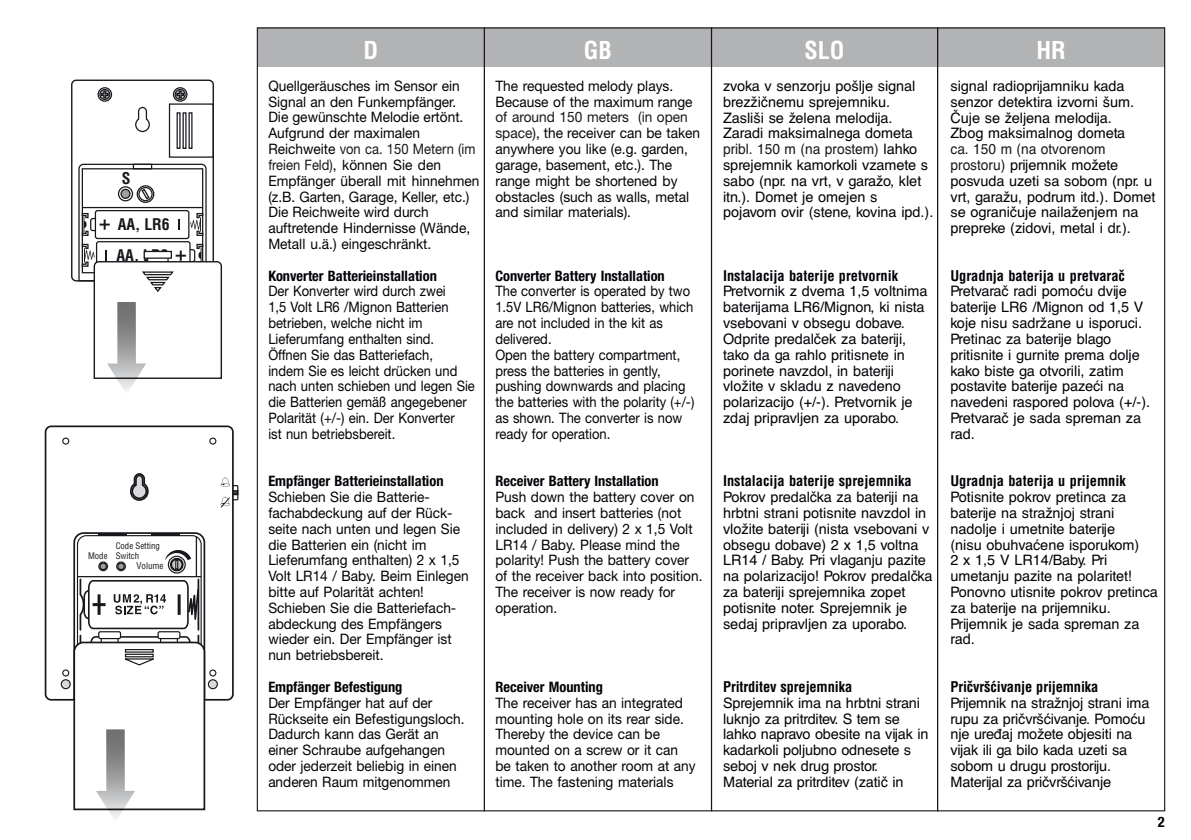
<style>
.page{position:relative;width:1191px;height:840px;background:#fff}
.page>*{position:absolute;margin:0;border:0;box-sizing:border-box;transform-origin:0 0}
.t1{font:700 condensed 24px "Helvetica";color:#fff}
.t2{font:700 condensed 15.6px "Helvetica";color:#1a171c}
.t3{font:14.4px/15.8px "Helvetica LTCE";color:#000206}
.t4{font:14.4px/15.8px "Helvetica Neue";color:#000206;scale:.95 1}
.t5{font:14.4px/15.8px "Helvetica Neue";color:#000206;scale:.9 1}
.t6{font:700 condensed 14.4px "Helvetica LTCE";color:#000206}
.t7{font:700 condensed 14.4px "Helvetica Neue";color:#000206}
.t8{font:700 condensed 14.4px "Helvetica Neue";color:#000}
.t9{font:condensed 9px "Helvetica";color:#1a171c}
.t10{font:condensed 8.8px/10.6px "Helvetica";color:#1a171c}
.s1{color:#1a171c}
</style>
<div class="page">
<div style="left:257px;top:28px;width:907px;height:39px;background:#b1b3b4"></div>
<div style="left:937px;top:27px;width:228px;height:784px;border:1px solid #1a171c"></div>
<div style="left:98px;top:87px;width:14px;height:15px;border:1px solid #1a171c;border-radius:50%"></div>
<div style="left:99px;top:89px;width:11px;height:11px;border:1px solid #1a171c;border-radius:50%"></div>
<svg style="left:100px;top:90px;width:9px;height:9px"></svg>
<div style="left:173px;top:87px;width:14px;height:15px;border:1px solid #1a171c;border-radius:50%"></div>
<div style="left:175px;top:89px;width:11px;height:11px;border:1px solid #1a171c;border-radius:50%"></div>
<svg style="left:176px;top:90px;width:9px;height:9px"></svg>
<svg style="left:135px;top:106px;width:15px;height:27px"></svg>
<div style="left:71px;top:79px;width:143px;height:202px;border:1px solid #1a171c;border-radius:4px"></div>
<div style="left:169px;top:103px;width:45px;height:55px;border:1px solid #1a171c"></div>
<div style="left:176px;top:112px;width:4px;height:37px;border:1px solid #1a171c"></div>
<div style="left:182px;top:112px;width:4px;height:37px;border:1px solid #1a171c"></div>
<div style="left:188px;top:112px;width:4px;height:37px;border:1px solid #1a171c"></div>
<div style="left:45px;top:425px;width:189px;height:275px;border:2px solid #1a171c;border-radius:6px"></div>
<svg style="left:130px;top:473px;width:19px;height:28px"></svg>
<div style="left:62px;top:437px;width:7px;height:7px;border:1px solid #1a171c;border-radius:50%"></div>
<div style="left:209px;top:437px;width:7px;height:7px;border:1px solid #1a171c;border-radius:50%"></div>
<svg style="left:61px;top:679px;width:9px;height:9px"></svg>
<div style="left:61px;top:678px;width:10px;height:10px;border:1px solid #1a171c;border-radius:50%"></div>
<svg style="left:208px;top:679px;width:9px;height:9px"></svg>
<div style="left:208px;top:678px;width:10px;height:10px;border:1px solid #1a171c;border-radius:50%"></div>
<div style="left:62px;top:669px;width:7px;height:7px;border:1px solid #1a171c;border-radius:50%"></div>
<div style="left:209px;top:669px;width:7px;height:7px;border:1px solid #1a171c;border-radius:50%"></div>
<svg style="left:221px;top:477px;width:17px;height:30px"></svg>
<svg style="left:78px;top:163px;width:144px;height:228px"></svg>
<svg style="left:73px;top:532px;width:133px;height:286px"></svg>
<p class="t2" style="left:122px;top:168px;width:10px">S</p>
<p class="t2" style="left:118px;top:214px;width:53px">AA, LR6</p>
<p class="t2" style="left:117px;top:246px;width:53px">AA, LR6</p>
<p class="t10" style="left:88px;top:539px;width:73px;text-indent:28px">Code Setting<br>Mode Switch</p>
<p class="t9" style="left:137px;top:560px;width:28px">Volume</p>
<h1 class="t1" style="left:363px;top:35px;width:16px">D</h1>
<h1 class="t1" style="left:584px;top:35px;width:30px">GB</h1>
<h1 class="t1" style="left:804px;top:35px;width:42px">SLO</h1>
<h1 class="t1" style="left:1036px;top:35px;width:31px">HR</h1>
<p class="t4" style="left:268px;top:78px;width:224px">Quellgeräusches im Sensor ein<br>Signal an den Funkempfänger.<br>Die gewünschte Melodie ertönt.<br>Aufgrund der maximalen<br>Reichweite <span class="s1">von ca. 150 Metern (im freien Feld)</span>, können Sie den<br>Empfänger überall mit hinnehmen (z.B. Garten, Garage, Keller, etc.)<br>Die Reichweite wird durch auftretende Hindernisse (Wände,<br>Metall u.ä.) eingeschränkt.</p>
<p class="t7" style="left:268px;top:266px;width:170px">Konverter Batterieinstallation</p>
<p class="t5" style="left:268px;top:283px;width:231px">Der Konverter wird durch zwei<br>1,5 Volt LR6 /Mignon Batterien betrieben, welche nicht im<br>Lieferumfang enthalten sind.<br>Öffnen Sie das Batteriefach,<br>indem Sie es leicht drücken und nach unten schieben und legen Sie die Batterien gemäß angegebener<br>Polarität (+/-) ein. Der Konverter<br>ist nun betriebsbereit.</p>
<p class="t7" style="left:268px;top:472px;width:177px">Empfänger Batterieinstallation</p>
<p class="t4" style="left:268px;top:488px;width:212px">Schieben Sie die Batterie&shy;fachabdeckung auf der Rück&shy;seite nach unten und legen Sie die Batterien ein (nicht im<br>Lieferumfang enthalten) 2 x 1,5<br>Volt LR14 / Baby. Beim Einlegen bitte auf Polarität achten!<br>Schieben Sie die Batteriefach&shy;abdeckung des Empfängers wieder ein. Der Empfänger ist nun betriebsbereit.</p>
<p class="t7" style="left:268px;top:677px;width:136px">Empfänger Befestigung</p>
<p class="t4" style="left:268px;top:694px;width:208px">Der Empfänger hat auf der<br>Rückseite ein Befestigungsloch.<br>Dadurch kann das Gerät an einer Schraube aufgehangen oder jederzeit beliebig in einen anderen Raum mitgenommen</p>
<p class="t3" style="left:723px;top:78px;width:212px">zvoka v senzorju pošlje signal brezžičnemu sprejemniku.<br>Zasliši se želena melodija.<br>Zaradi maksimalnega dometa <span class="s1">pribl. 150 m (na prostem)</span> lahko sprejemnik kamorkoli vzamete s sabo (npr. na vrt, v garažo, klet itn.). Domet je omejen s pojavom ovir (stene, kovina ipd.).</p>
<p class="t4" style="left:495px;top:77px;width:209px">The requested melody plays.<br>Because of the maximum range</p>
<p class="t4" style="left:495px;top:109px;width:217px"><span class="s1">of around 150 meters (in open space)</span>, the receiver can be taken anywhere you like (e.g. garden, garage, basement, etc.). The range might be shortened by obstacles (such as walls, metal and similar materials).</p>
<p class="t3" style="left:950px;top:78px;width:185px">signal radioprijamniku kada senzor detektira izvorni šum.<br>Čuje se željena melodija.<br>Zbog maksimalnog dometa</p>
<p class="t3" style="left:950px;top:141px;width:206px"><span class="s1">ca. 150 m (na otvorenom prostoru)</span> prijemnik možete posvuda uzeti sa sobom (npr. u vrt, garažu, podrum itd.). Domet se ograničuje nailaženjem na prepreke (zidovi, metal i dr.).</p>
<p class="t6" style="left:950px;top:266px;width:176px">Ugradnja baterija u pretvarač</p>
<p class="t3" style="left:950px;top:283px;width:201px">Pretvarač radi pomoću dvije baterije LR6 /Mignon od 1,5 V koje nisu sadržane u isporuci.<br>Pretinac za baterije blago pritisnite i gurnite prema dolje kako biste ga otvorili, zatim postavite baterije pazeći na navedeni raspored polova (+/-).<br>Pretvarač je sada spreman za rad.</p>
<p class="t6" style="left:950px;top:471px;width:177px">Ugradnja baterija u prijemnik</p>
<p class="t3" style="left:950px;top:489px;width:209px">Potisnite pokrov pretinca za baterije na stražnjoj strani nadolje i umetnite baterije<br>(nisu obuhvaćene isporukom)<br>2 x 1,5 V LR14/Baby. Pri umetanju pazite na polaritet!<br>Ponovno utisnite pokrov pretinca za baterije na prijemniku.<br>Prijemnik je sada spreman za rad.</p>
<p class="t6" style="left:950px;top:677px;width:149px">Pričvršćivanje prijemnika</p>
<p class="t3" style="left:950px;top:694px;width:200px">Prijemnik na stražnjoj strani ima rupu za pričvršćivanje. Pomoću nje uređaj možete objesiti na vijak ili ga bilo kada uzeti sa sobom u drugu prostoriju.<br>Materijal za pričvršćivanje</p>
<p class="t6" style="left:723px;top:266px;width:176px">Instalacija baterije pretvornik</p>
<p class="t3" style="left:723px;top:283px;width:206px">Pretvornik z dvema 1,5 voltnima baterijama LR6/Mignon, ki nista vsebovani v obsegu dobave.<br>Odprite predalček za bateriji, tako da ga rahlo pritisnete in porinete navzdol, in bateriji vložite v skladu z navedeno polarizacijo (+/-). Pretvornik je zdaj pripravljen za uporabo.</p>
<p class="t7" style="left:495px;top:266px;width:171px">Converter Battery Installation</p>
<p class="t5" style="left:495px;top:283px;width:222px">The converter is operated by two<br>1.5V LR6/Mignon batteries, which are not included in the kit as delivered.<br>Open the battery compartment, press the batteries in gently, pushing downwards and placing the batteries with the polarity (+/-) as shown. The converter is now ready for operation.</p>
<p class="t7" style="left:495px;top:472px;width:165px">Receiver Battery Installation</p>
<p class="t4" style="left:495px;top:488px;width:219px">Push down the battery cover on back and insert batteries (not included in delivery) 2 x 1,5 Volt<br>LR14 / Baby. Please mind the polarity! Push the battery cover of the receiver back into position.<br>The receiver is now ready for operation.</p>
<p class="t6" style="left:723px;top:471px;width:190px">Instalacija baterije sprejemnika</p>
<p class="t3" style="left:723px;top:489px;width:211px">Pokrov predalčka za bateriji na hrbtni strani potisnite navzdol in vložite bateriji (nista vsebovani v obsegu dobave) 2 x 1,5 voltna<br>LR14 / Baby. Pri vlaganju pazite na polarizacijo! Pokrov predalčka za bateriji sprejemnika zopet potisnite noter. Sprejemnik je sedaj pripravljen za uporabo.</p>
<p class="t6" style="left:723px;top:677px;width:131px">Pritrditev sprejemnika</p>
<p class="t3" style="left:723px;top:694px;width:207px">Sprejemnik ima na hrbtni strani luknjo za pritrditev. S tem se lahko napravo obesite na vijak in kadarkoli poljubno odnesete s seboj v nek drug prostor.<br>Material za pritrditev (zatič in</p>
<p class="t7" style="left:495px;top:677px;width:109px">Receiver Mounting</p>
<p class="t4" style="left:495px;top:694px;width:212px">The receiver has an integrated mounting hole on its rear side.<br>Thereby the device can be mounted on a screw or it can be taken to another room at any time. The fastening materials</p>
<p class="t8" style="left:1158px;top:812px;width:8px">2</p>
</div>
